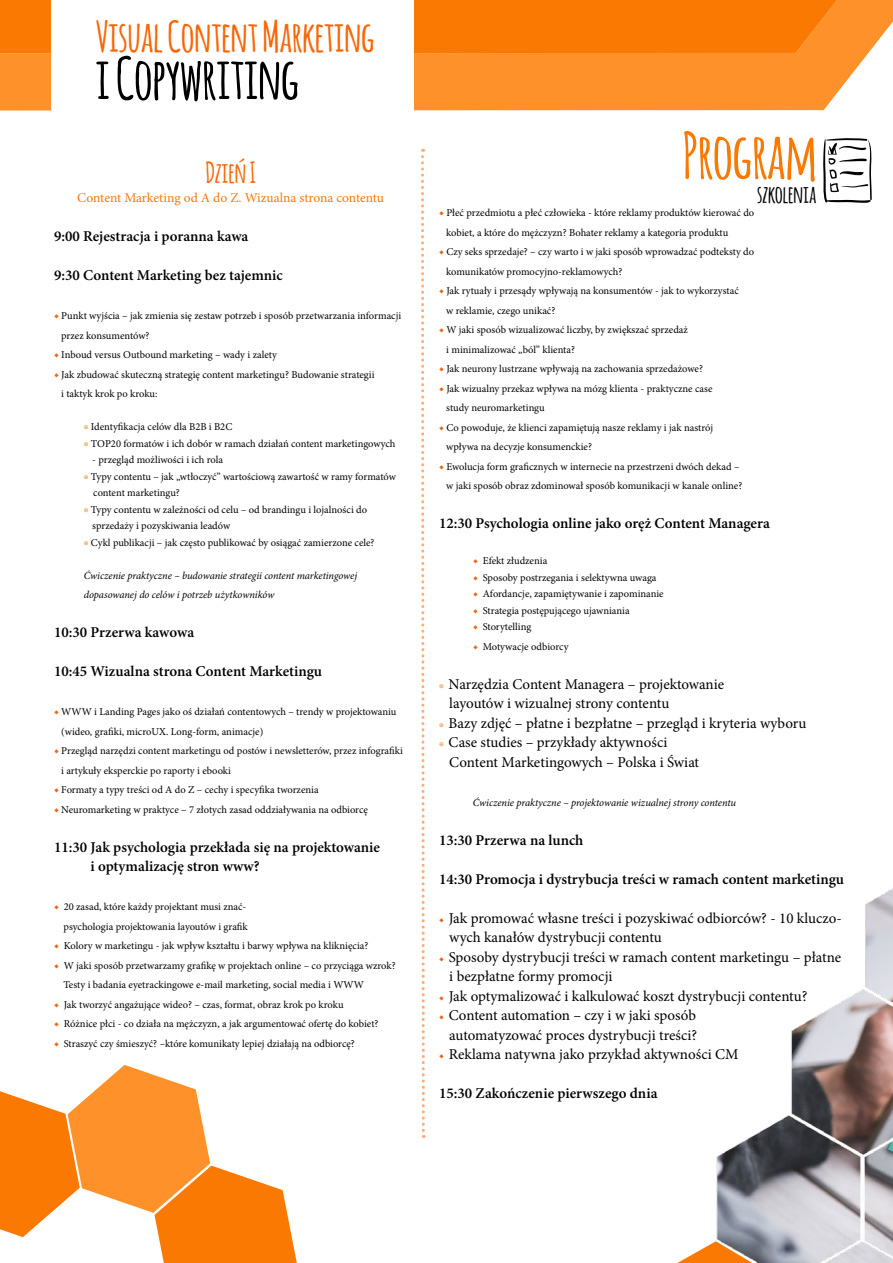
<style>
.page{position:relative;width:893px;height:1263px;background:#fff}
.page>*{position:absolute;margin:0;border:0;box-sizing:border-box;transform-origin:0 0}
.t1{font:700 62.4px "Amatic";color:#fa7902}
.t2{font:700 57.3px "Amatic";color:#000}
.t3{font:700 41.85px "Amatic";color:#fa6606}
.t4{font:700 28.5px "Amatic";color:#fa6606}
.t5{font:700 24px "Amatic";color:#000}
.t6{font:15px/19.5px "Minion Pro";color:#000}
.t7{font:600 15px/19.5px "Minion Pro";color:#000}
.t8{font:13.5px "Minion Pro";letter-spacing:-.005em;color:#fa7902}
.t9{font:10.5px/19.5px "Minion Pro";color:#000}
.t10{font:italic 10.5px/19.5px "Minion Pro";letter-spacing:-.005em;color:#000}
.s1{color:#ec671d}
.s2{color:#f38f30}
.s3{font-size:10.5px;color:#f38f30}
.s4{font-size:10.5px;color:#ec671d}
</style>
<div class="page">
<svg style="left:677px;top:1248px;width:26px;height:15px"></svg>
<img style="left:703px;top:888px;width:190px;height:375px">
<svg style="left:421px;top:149px;width:5px;height:989px"></svg>
<svg style="left:0;top:0;width:893px;height:110px;background:#fe9a3c"></svg>
<div style="left:0;top:0;width:837px;height:53px;background:#fa7902"></div>
<div style="left:51px;top:0;width:363px;height:120px;background:#fff"></div>
<svg style="left:0;top:1065px;width:297px;height:198px"></svg>
<svg style="left:823px;top:138px;width:49px;height:65px"></svg>
<h3 class="t3" style="left:96px;top:7px;width:280px">Visual Content Marketing</h3>
<h2 class="t2" style="left:96px;top:37px;width:205px">i Copywriting</h2>
<h3 class="t4" style="left:206px;top:152px;width:52px">Dzień I</h3>
<p class="t8" style="left:77px;top:189px;width:308px">Content Marketing od A do Z. Wizualna strona contentu</p>
<h3 class="t7" style="left:54px;top:227px;width:196px">9:00 Rejestracja i poranna kawa</h3>
<h3 class="t7" style="left:54px;top:266px;width:230px">9:30 Content Marketing bez tajemnic</h3>
<p class="t9" style="left:61px;top:306px;width:342px;text-indent:-7px"><span class="s1">◆</span> Punkt wyjścia – jak zmienia się zestaw potrzeb i sposób przetwarzania informacji przez konsumentów?</p>
<p class="t9" style="left:54px;top:345px;width:224px"><span class="s1">◆</span> Inboud versus Outbound marketing – wady i zalety</p>
<p class="t9" style="left:61px;top:365px;width:315px;text-indent:-7px"><span class="s1">◆</span> Jak zbudować skuteczną strategię content marketingu? Budowanie strategii i taktyk krok po kroku:</p>
<p class="t9" style="left:84px;top:419px;width:313px;line-height:16.5px"><span class="s2">◉</span> Identyfikacja celów dla B2B i B2C<br><span class="s2">◉</span> TOP20 formatów i ich dobór w ramach działań content marketingowych</p>
<p class="t9" style="left:92px;top:450px;width:132px">- przegląd możliwości i ich rola</p>
<p class="t9" style="left:84px;top:467px;width:314px"><span class="s2">◉</span> Typy contentu – jak „wtłoczyć” wartościową zawartość w ramy formatów</p>
<p class="t9" style="left:93px;top:483px;width:88px">content marketingu?</p>
<p class="t9" style="left:84px;top:500px;width:285px"><span class="s2">◉</span> Typy contentu w zależności od celu – od brandingu i lojalności do</p>
<p class="t9" style="left:92px;top:516px;width:139px">sprzedaży i pozyskiwania leadów</p>
<p class="t9" style="left:84px;top:533px;width:292px"><span class="s2">◉</span> Cykl publikacji – jak często publikować by osiągać zamierzone cele?</p>
<p class="t10" style="left:84px;top:566px;width:275px">Ćwiczenie praktyczne – budowanie strategii content marketingowej dopasowanej do celów i potrzeb użytkowników</p>
<h3 class="t7" style="left:54px;top:623px;width:142px">10:30 Przerwa kawowa</h3>
<h3 class="t7" style="left:54px;top:662px;width:270px">10:45 Wizualna strona Content Marketingu</h3>
<p class="t9" style="left:61px;top:702px;width:337px;text-indent:-7px"><span class="s1">◆</span> WWW i Landing Pages jako oś działań contentowych – trendy w projektowaniu (wideo, grafiki, microUX. Long-form, animacje)</p>
<p class="t9" style="left:61px;top:741px;width:343px;text-indent:-7px"><span class="s1">◆</span> Przegląd narzędzi content marketingu od postów i newsletterów, przez infografiki i artykuły eksperckie po raporty i ebooki</p>
<p class="t9" style="left:54px;top:780px;width:266px"><span class="s1">◆</span> Formaty a typy treści od A do Z – cechy i specyfika tworzenia</p>
<p class="t9" style="left:54px;top:800px;width:315px"><span class="s1">◆</span> Neuromarketing w praktyce – 7 złotych zasad oddziaływania na odbiorcę</p>
<h3 class="t7" style="left:90px;top:837px;width:291px;text-indent:-36px">11:30 Jak psychologia przekłada się na projektowanie i optymalizację stron www?</h3>
<p class="t9" style="left:54px;top:897px;width:195px;text-align:right"><span class="s1">◆</span> 20 zasad, które każdy projektant musi znać&shy;psychologia projektowania layoutów i grafik</p>
<p class="t9" style="left:54px;top:936px;width:316px"><span class="s1">◆</span> Kolory w marketingu - jak wpływ kształtu i barwy wpływa na kliknięcia?</p>
<p class="t9" style="left:64px;top:956px;width:334px;text-indent:-10px"><span class="s1">◆</span> W jaki sposób przetwarzamy grafikę w projektach online – co przyciąga wzrok?<br>Testy i badania eyetrackingowe e-mail marketing, social media i WWW</p>
<p class="t9" style="left:54px;top:995px;width:291px"><span class="s1">◆</span> Jak tworzyć angażujące wideo? – czas, format, obraz krok po kroku</p>
<p class="t9" style="left:54px;top:1014px;width:326px"><span class="s1">◆</span> Różnice płci - co działa na mężczyzn, a jak argumentować ofertę do kobiet?</p>
<p class="t9" style="left:54px;top:1034px;width:302px"><span class="s1">◆</span> Straszyć czy śmieszyć? –które komunikaty lepiej działają na odbiorcę?</p>
<h1 class="t1" style="left:683px;top:111px;width:135px">Program</h1>
<h3 class="t5" style="left:757px;top:177px;width:61px">szkolenia</h3>
<p class="t9" style="left:446px;top:203px;width:310px;text-indent:-7px"><span class="s1">◆</span> Płeć przedmiotu a płeć człowieka - które reklamy produktów kierować do kobiet, a które do mężczyzn? Bohater reklamy a kategoria produktu</p>
<p class="t9" style="left:446px;top:242px;width:309px;text-indent:-7px"><span class="s1">◆</span> Czy seks sprzedaje? – czy warto i w jaki sposób wprowadzać podteksty do komunikatów promocyjno-reklamowych?</p>
<p class="t9" style="left:446px;top:281px;width:294px;text-indent:-7px"><span class="s1">◆</span> Jak rytuały i przesądy wpływają na konsumentów - jak to wykorzystać w reklamie, czego unikać?</p>
<p class="t9" style="left:446px;top:320px;width:243px;text-indent:-7px"><span class="s1">◆</span> W jaki sposób wizualizować liczby, by zwiększać sprzedaż i minimalizować „ból” klienta?</p>
<p class="t9" style="left:439px;top:359px;width:265px"><span class="s1">◆</span> Jak neurony lustrzane wpływają na zachowania sprzedażowe?</p>
<p class="t9" style="left:446px;top:378px;width:268px;text-indent:-7px"><span class="s1">◆</span> Jak wizualny przekaz wpływa na mózg klienta - praktyczne case study neuromarketingu</p>
<p class="t9" style="left:446px;top:417px;width:268px;text-indent:-7px"><span class="s1">◆</span> Co powoduje, że klienci zapamiętują nasze reklamy i jak nastrój wpływa na decyzje konsumenckie?</p>
<p class="t9" style="left:439px;top:456px;width:305px;text-align:right"><span class="s1">◆</span> Ewolucja form graficznych w internecie na przestrzeni dwóch dekad – w jaki sposób obraz zdominował sposób komunikacji w kanale online?</p>
<h3 class="t7" style="left:439px;top:513px;width:332px">12:30 Psychologia online jako oręż Content Managera</h3>
<p class="t9" style="left:473px;top:551px;width:76px"><span class="s1">◆</span> Efekt złudzenia</p>
<p class="t9" style="left:473px;top:567px;width:185px"><span class="s1">◆</span> Sposoby postrzegania i selektywna uwaga</p>
<p class="t9" style="left:473px;top:584px;width:192px"><span class="s1">◆</span> Afordancje, zapamiętywanie i zapominanie</p>
<p class="t9" style="left:473px;top:600px;width:158px"><span class="s1">◆</span> Strategia postępującego ujawniania</p>
<p class="t9" style="left:473px;top:617px;width:60px"><span class="s1">◆</span> Storytelling</p>
<p class="t9" style="left:473px;top:636px;width:97px"><span class="s1">◆</span> Motywacje odbiorcy</p>
<h3 class="t6" style="left:439px;top:674px;width:287px"><span class="s3">◉</span> Narzędzia Content Managera – projektowanie</h3>
<h3 class="t6" style="left:449px;top:694px;width:222px">layoutów i wizualnej strony contentu</h3>
<h3 class="t6" style="left:439px;top:713px;width:369px"><span class="s3">◉</span> Bazy zdjęć – płatne i bezpłatne – przegląd i kryteria wyboru</h3>
<h3 class="t6" style="left:439px;top:733px;width:230px"><span class="s3">◉</span> Case studies – przykłady aktywności</h3>
<h3 class="t6" style="left:449px;top:752px;width:251px">Content Marketingowych – Polska i Świat</h3>
<p class="t10" style="left:473px;top:792px;width:265px">Ćwiczenie praktyczne – projektowanie wizualnej strony contentu</p>
<h3 class="t7" style="left:439px;top:830px;width:146px">13:30 Przerwa na lunch</h3>
<h3 class="t7" style="left:439px;top:869px;width:407px">14:30 Promocja i dystrybucja treści w ramach content marketingu</h3>
<h3 class="t6" style="left:449px;top:908px;width:394px;text-indent:-10px"><span class="s4">◆</span> Jak promować własne treści i pozyskiwać odbiorców? - 10 kluczo&shy;wych kanałów dystrybucji contentu</h3>
<h3 class="t6" style="left:449px;top:947px;width:393px;text-indent:-10px"><span class="s4">◆</span> Sposoby dystrybucji treści w ramach content marketingu – płatne i bezpłatne formy promocji</h3>
<h3 class="t6" style="left:439px;top:986px;width:370px"><span class="s4">◆</span> Jak optymalizować i kalkulować koszt dystrybucji contentu?</h3>
<h3 class="t6" style="left:439px;top:1006px;width:260px;text-align:right"><span class="s4">◆</span> Content automation – czy i w jaki sposób automatyzować proces dystrybucji treści?</h3>
<h3 class="t6" style="left:439px;top:1045px;width:301px"><span class="s4">◆</span> Reklama natywna jako przykład aktywności CM</h3>
<h3 class="t7" style="left:439px;top:1083px;width:220px">15:30 Zakończenie pierwszego dnia</h3>
</div>
